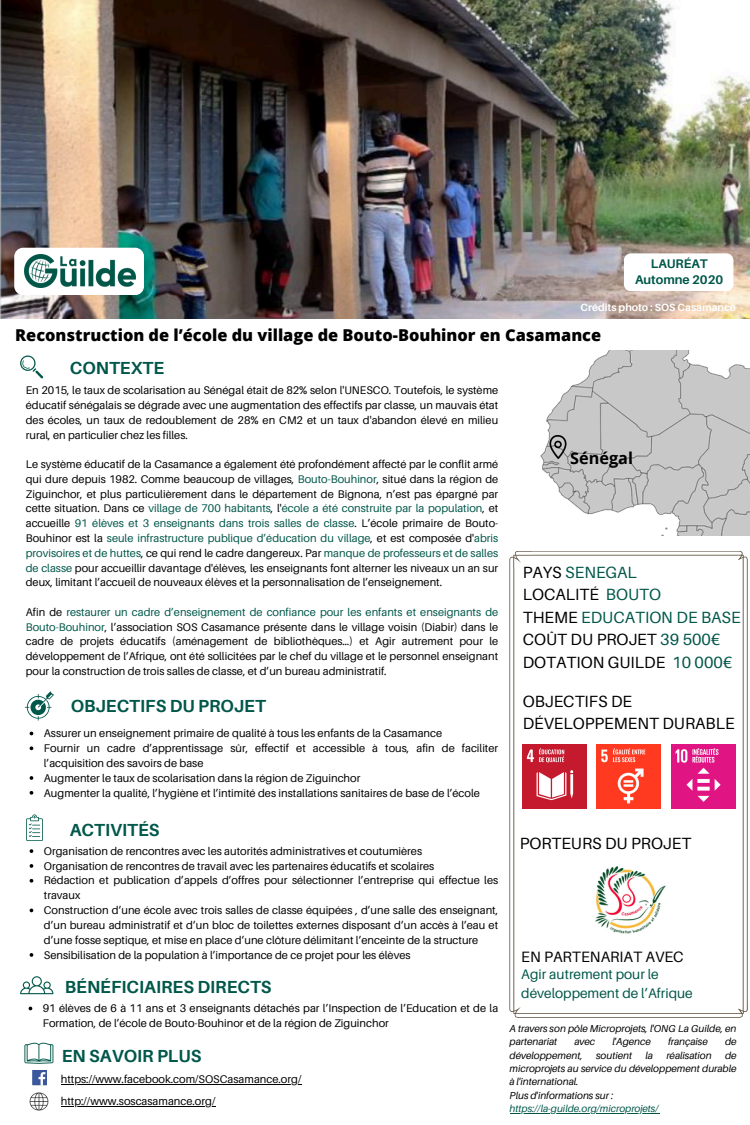
<style>
.page{position:relative;width:750px;height:1125px;background:#fff}
.page>*{position:absolute;margin:0;border:0;box-sizing:border-box;transform-origin:0 0}
.t1{font:700 17.5px "Aileron";color:#00574a}
.t2{font:800 16.38px "Open Sans";color:#000}
.t3{font:16.25px/22.5px "Aileron";color:#000}
.t4{font:700 16.25px "Open Sans";color:#000}
.t5{font:15px "Aileron";color:#000}
.t6{font:13.75px/18.8px "Aileron";color:#00574a}
.t7{font:700 12.5px/16.9px "Aileron";color:#00574a;text-align:center}
.t8{font:11.12px/14.8px "Aileron";color:#000;text-align:justify}
.t9{font:700 10.5px "Aileron";color:#fff}
.t10{font:italic 10px/13.4px "Aileron";color:#000}
.t11{font:italic 10px "Aileron";color:#00574a}
.s1{color:#00574a}
</style>
<div class="page">
<svg style="left:509px;top:551px;width:239px;height:467px"></svg>
<img style="left:29px;top:1092px;width:20px;height:19px">
<svg style="left:25px;top:691px;width:29px;height:30px"></svg>
<img style="left:0;top:0;width:750px;height:319px">
<svg style="left:20px;top:356px;width:23px;height:22px"></svg>
<svg style="left:24px;top:1043px;width:29px;height:21px"></svg>
<svg style="left:20px;top:976px;width:33px;height:18px"></svg>
<svg style="left:26px;top:814px;width:17px;height:27px"></svg>
<div style="left:624px;top:253px;width:109px;height:38px;background:#fff;border-radius:7px"></div>
<div style="left:14px;top:248px;width:130px;height:47px;background:#fff;border-radius:9px"></div>
<img style="left:25px;top:255px;width:111px;height:33px">
<img style="left:523px;top:744px;width:64px;height:64px">
<img style="left:597px;top:744px;width:63px;height:64px">
<img style="left:671px;top:744px;width:64px;height:64px">
<img style="left:587px;top:863px;width:83px;height:75px">
<img style="left:32px;top:1070px;width:15px;height:15px">
<hr style="left:61px;top:1106px;width:154px;height:1px;background:#000">
<svg style="left:30px;top:849px;width:3px;height:4px"></svg>
<svg style="left:30px;top:864px;width:3px;height:4px"></svg>
<svg style="left:30px;top:879px;width:3px;height:4px"></svg>
<svg style="left:30px;top:953px;width:3px;height:4px"></svg>
<hr style="left:510px;top:1113px;width:148px;height:1px;background:#00574a">
<svg style="left:30px;top:746px;width:3px;height:4px"></svg>
<svg style="left:30px;top:776px;width:3px;height:4px"></svg>
<svg style="left:30px;top:791px;width:3px;height:4px"></svg>
<hr style="left:61px;top:1084px;width:240px;height:1px;background:#000">
<img style="left:540px;top:350px;width:210px;height:185px">
<img style="left:546px;top:435px;width:24px;height:24px">
<p class="t7" style="left:635px;top:255px;width:90px">LAURÉAT<br>Automne 2020</p>
<h3 class="t9" style="left:581px;top:301px;width:157px">Crédits photo : SOS Casamance</h3>
<p class="t2" style="left:15px;top:323px;width:587px">Reconstruction de l’école du village de Bouto-Bouhinor en Casamance</p>
<p class="t1" style="left:70px;top:357px;width:96px">CONTEXTE</p>
<p class="t8" style="left:26px;top:383px;width:474px">En 2015, le taux de scolarisation au Sénégal était de 82% selon l'UNESCO. Toutefois, le système éducatif sénégalais se dégrade avec une augmentation des effectifs par classe, un mauvais état des écoles, un taux de redoublement de 28% en CM2 et un taux d'abandon élevé en milieu rural, en particulier chez les filles.</p>
<p class="t8" style="left:26px;top:457px;width:474px">Le système éducatif de la Casamance a également été profondément affecté par le conflit armé qui dure depuis 1982. Comme beaucoup de villages, <span class="s1">Bouto-Bouhinor</span>, situé dans la région de Ziguinchor, et plus particulièrement dans le département de Bignona, n’est pas épargné par cette situation. Dans ce <span class="s1">village de 700 habitants</span>, l'<span class="s1">école a été construite par la population</span>, et accueille <span class="s1">91 élèves et 3 enseignants dans trois salles de classe</span>. L’école primaire de Bouto-Bouhinor est la <span class="s1">seule infrastructure publique d’éducation du village</span>, et est composée d'<span class="s1">abris provisoires et de huttes</span>, ce qui rend le cadre dangereux. Par <span class="s1">manque de professeurs et de salles de classe</span> pour accueillir davantage d'élèves, les enseignants font alterner les niveaux un an sur deux, limitant l’accueil de nouveaux élèves et la personnalisation de l’enseignement.</p>
<p class="t8" style="left:26px;top:604px;width:474px">Afin de <span class="s1">restaurer un cadre d’enseignement de confiance pour les enfants et enseignants de Bouto-Bouhinor</span>, l’association SOS Casamance présente dans le village voisin (Diabir) dans le cadre de projets éducatifs (aménagement de bibliothèques…) et Agir autrement pour le développement de l’Afrique, ont été sollicitées par le chef du village et le personnel enseignant pour la construction de trois salles de classe, et d’un bureau administratif.</p>
<h1 class="t1" style="left:71px;top:695px;width:197px">OBJECTIFS DU PROJET</h1>
<p class="t8" style="left:44px;top:726px;width:400px">Assurer un enseignement primaire de qualité à tous les enfants de la Casamance</p>
<p class="t8" style="left:44px;top:740px;width:456px">Fournir un cadre d’apprentissage sûr, effectif et accessible à tous, afin de faciliter l’acquisition des savoirs de base</p>
<p class="t8" style="left:44px;top:770px;width:318px">Augmenter le taux de scolarisation dans la région de Ziguinchor</p>
<p class="t8" style="left:44px;top:785px;width:438px">Augmenter la qualité, l’hygiène et l’intimité des installations sanitaires de base de l’école</p>
<p class="t1" style="left:70px;top:819px;width:91px">ACTIVITÉS</p>
<p class="t8" style="left:44px;top:843px;width:380px">Organisation de rencontres avec les autorités administratives et coutumières</p>
<p class="t8" style="left:44px;top:858px;width:392px">Organisation de rencontres de travail avec les partenaires éducatifs et scolaires</p>
<h1 class="t8" style="left:44px;top:873px;width:456px">Rédaction et publication d’appels d’offres pour sélectionner l’entreprise qui effectue les travaux</h1>
<p class="t8" style="left:44px;top:903px;width:456px">Construction d’une école avec trois salles de classe équipées , d’une salle des enseignant, d’un bureau administratif et d’un bloc de toilettes externes disposant d’un accès à l’eau et d’une fosse septique, et mise en place d’une clôture délimitant l’enceinte de la structure</p>
<p class="t8" style="left:44px;top:947px;width:368px">Sensibilisation de la population à l’importance de ce projet pour les élèves</p>
<p class="t1" style="left:65px;top:976px;width:208px">BÉNÉFICIAIRES DIRECTS</p>
<h4 class="t8" style="left:43px;top:1001px;width:457px">91 élèves de 6 à 11 ans et 3 enseignants détachés par l’Inspection de l’Education et de la<br>Formation, de l’école de Bouto-Bouhinor et de la région de Ziguinchor</h4>
<h2 class="t1" style="left:62px;top:1045px;width:141px">EN SAVOIR PLUS</h2>
<p class="t8" style="left:61px;top:1072px;width:242px">https://www.facebook.com/SOSCasamance.org/</p>
<p class="t8" style="left:61px;top:1094px;width:156px">http://www.soscasamance.org/</p>
<p class="t4" style="left:570px;top:447px;width:64px">Sénégal</p>
<p class="t3" style="left:523px;top:560px;width:219px">PAYS <span class="s1">SENEGAL<br></span>LOCALITÉ <span class="s1">BOUTO<br></span>THEME <span class="s1">EDUCATION DE BASE<br></span>COÛT DU PROJET <span class="s1">39 500€<br></span>DOTATION GUILDE <span class="s1">10 000€</span></p>
<p class="t3" style="left:523px;top:689px;width:213px">OBJECTIFS DE<br>DÉVELOPPEMENT DURABLE</p>
<p class="t3" style="left:520px;top:832px;width:173px">PORTEURS DU PROJET</p>
<h2 class="t5" style="left:521px;top:947px;width:164px">EN PARTENARIAT AVEC</h2>
<h2 class="t6" style="left:521px;top:965px;width:173px">Agir autrement pour le développement de l’Afrique</h2>
<p class="t10" style="left:510px;top:1022px;width:228px">A travers son pôle Microprojets, l'ONG La Guilde, en partenariat</p>
<p class="t10" style="left:574px;top:1035px;width:22px">avec</p>
<p class="t10" style="left:612px;top:1035px;width:40px">l'Agence</p>
<p class="t10" style="left:668px;top:1035px;width:41px">française</p>
<p class="t10" style="left:725px;top:1035px;width:13px">de</p>
<p class="t10" style="left:510px;top:1048px;width:75px">développement,</p>
<p class="t10" style="left:596px;top:1048px;width:38px">soutient</p>
<p class="t10" style="left:646px;top:1048px;width:9px">la</p>
<p class="t10" style="left:666px;top:1048px;width:47px">réalisation</p>
<p class="t10" style="left:510px;top:1048px;width:228px;text-align:justify;text-indent:215px">de microprojets au service du développement durable à l'international.</p>
<p class="t10" style="left:510px;top:1088px;width:105px">Plus d'informations sur :</p>
<p class="t11" style="left:510px;top:1102px;width:150px">https://la-guilde.org/microprojets/</p>
</div>
